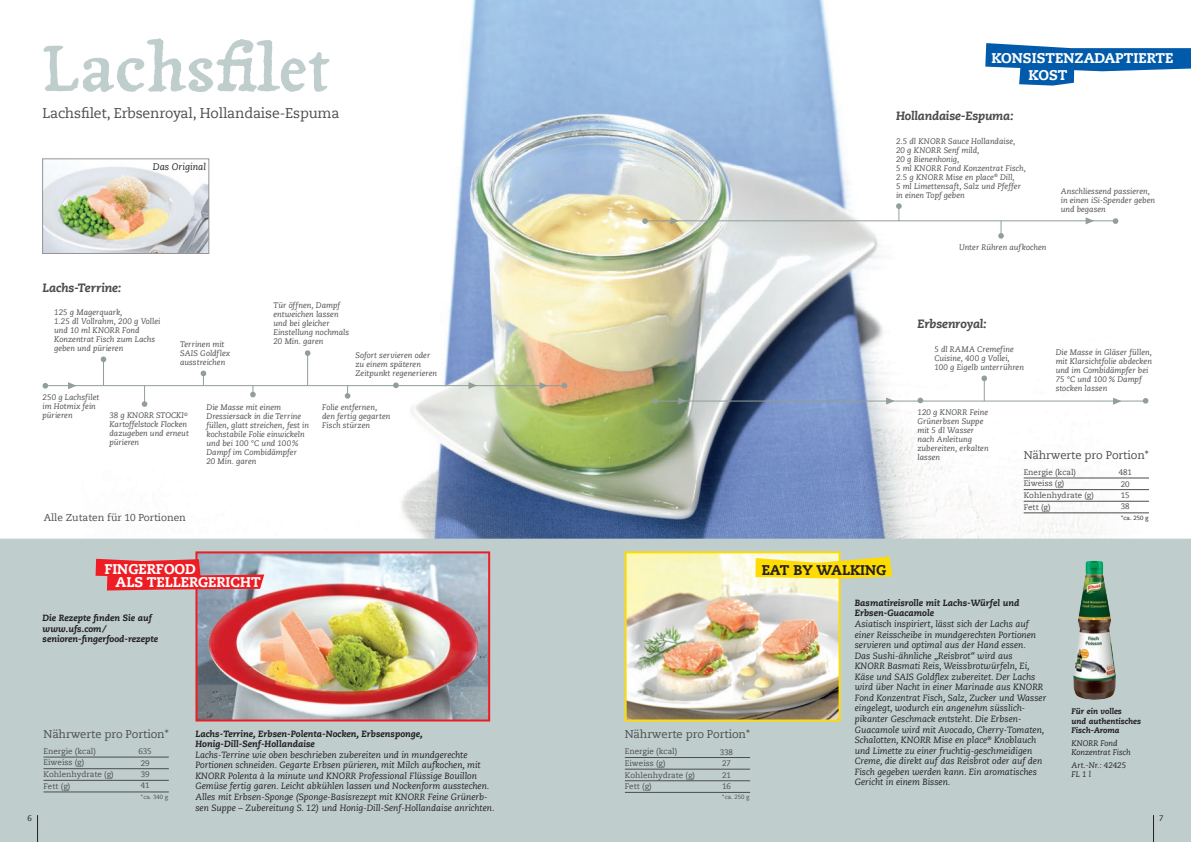
<style>
.page{position:relative;width:1191px;height:842px;background:#fff}
.page>*{position:absolute;margin:0;border:0;box-sizing:border-box;transform-origin:0 0}
.t1{font:65px "Yanone Tagesschrift";color:#bfcecd}
.t2{font:800 14px/16.8px "Caecilia Com 85";color:#fff}
.t3{font:14px "Caecilia Com 55 Roman";letter-spacing:-.01em;color:#4b4c4d}
.t4{font:800 14px "Caecilia Com 85";color:#231f20}
.t5{font:italic 800 12px "Caecilia Com 86";letter-spacing:-.015em;color:#4b4c4d}
.t6{font:11.2px "Caecilia Com 55 Roman";letter-spacing:-.01em;color:#4b4c4d}
.t7{font:10px "Caecilia Com 55 Roman";color:#4b4c4d}
.t8{font:italic 9.4px "Caecilia Com 56";color:#231f20}
.t9{font:italic 9px/10.6px "Caecilia Com 56";color:#231f20}
.t10{font:italic 800 9px/10.6px "Caecilia Com 86";color:#231f20}
.t11{font:italic 8px/9px "Caecilia Com 56";color:#4b4c4d}
.t12{font:8px/11.6px "Caecilia Com 55 Roman";color:#4b4c4d}
.t13{font:italic 8px/9.6px "Caecilia Com 56";color:#231f20}
.t14{font:italic 800 8px/9.6px "Caecilia Com 86";color:#231f20}
.t15{font:8px "Caecilia Com 55 Roman";color:#231f20}
.t16{font:6px "Caecilia Com 55 Roman";color:#4b4c4d}
.t17{font:6px "Caecilia Com 55 Roman";color:#231f20}
</style>
<div class="page">
<img style="left:43px;top:0;width:1139px;height:539px">
<img style="left:45px;top:161px;width:162px;height:91px">
<div style="left:43px;top:159px;width:166px;height:95px;border:1px solid #939598"></div>
<div style="left:0;top:539px;width:1191px;height:303px;background:#bfcecd"></div>
<img style="left:198px;top:554px;width:289px;height:164px">
<div style="left:195px;top:551px;width:295px;height:170px;border:2px solid #ee1d23"></div>
<svg style="left:96px;top:559px;width:168px;height:31px;background:#da474e"></svg>
<svg style="left:37px;top:815px;width:1px;height:27px"></svg>
<hr style="left:47px;top:385px;width:517px;height:1px;background:#929e9a">
<svg style="left:1112px;top:218px;width:6px;height:6px"></svg>
<hr style="left:645px;top:220px;width:470px;height:1px;background:#929e9a">
<svg style="left:896px;top:203px;width:5px;height:18px"></svg>
<svg style="left:642px;top:218px;width:6px;height:6px"></svg>
<svg style="left:1142px;top:398px;width:6px;height:6px"></svg>
<hr style="left:655px;top:401px;width:490px;height:1px;background:#929e9a">
<svg style="left:561px;top:383px;width:6px;height:5px"></svg>
<svg style="left:1153px;top:815px;width:1px;height:27px"></svg>
<img style="left:627px;top:554px;width:210px;height:164px">
<div style="left:624px;top:551px;width:216px;height:170px;border:2px solid #ffdc01"></div>
<svg style="left:755px;top:557px;width:137px;height:22px;background:#fadf2b"></svg>
<svg style="left:985px;top:43px;width:206px;height:43px"></svg>
<svg style="left:43px;top:383px;width:5px;height:6px"></svg>
<svg style="left:100px;top:356px;width:7px;height:30px"></svg>
<svg style="left:141px;top:385px;width:7px;height:22px"></svg>
<svg style="left:200px;top:370px;width:6px;height:15px"></svg>
<svg style="left:917px;top:398px;width:6px;height:5px"></svg>
<svg style="left:981px;top:375px;width:6px;height:26px"></svg>
<svg style="left:250px;top:385px;width:6px;height:13px"></svg>
<svg style="left:304px;top:350px;width:7px;height:6px"></svg>
<hr style="left:307px;top:353px;width:1px;height:33px;background:#929e9a">
<svg style="left:344px;top:385px;width:7px;height:14px"></svg>
<svg style="left:393px;top:382px;width:6px;height:6px"></svg>
<svg style="left:652px;top:398px;width:6px;height:6px"></svg>
<hr style="left:1023px;top:478px;width:126px;height:1px;background:#4b4c4d">
<hr style="left:1023px;top:489px;width:126px;height:1px;background:#4b4c4d">
<hr style="left:1023px;top:501px;width:126px;height:1px;background:#4b4c4d">
<hr style="left:1023px;top:513px;width:126px;height:1px;background:#4b4c4d">
<hr style="left:625px;top:757px;width:125px;height:1px;background:#4b4c4d">
<hr style="left:625px;top:769px;width:125px;height:1px;background:#4b4c4d">
<hr style="left:625px;top:781px;width:125px;height:1px;background:#4b4c4d">
<hr style="left:625px;top:792px;width:125px;height:1px;background:#4b4c4d">
<hr style="left:44px;top:757px;width:125px;height:1px;background:#4b4c4d">
<hr style="left:44px;top:768px;width:125px;height:1px;background:#4b4c4d">
<hr style="left:44px;top:780px;width:125px;height:1px;background:#4b4c4d">
<hr style="left:44px;top:792px;width:125px;height:1px;background:#4b4c4d">
<svg style="left:68px;top:382px;width:9px;height:7px"></svg>
<svg style="left:468px;top:382px;width:9px;height:7px"></svg>
<svg style="left:539px;top:382px;width:9px;height:7px"></svg>
<svg style="left:670px;top:217px;width:9px;height:7px"></svg>
<svg style="left:1085px;top:217px;width:9px;height:7px"></svg>
<svg style="left:678px;top:397px;width:8px;height:8px"></svg>
<svg style="left:886px;top:397px;width:8px;height:8px"></svg>
<svg style="left:1113px;top:398px;width:8px;height:7px"></svg>
<img style="left:1073px;top:561px;width:42px;height:139px">
<svg style="left:998px;top:221px;width:6px;height:18px"></svg>
<h1 class="t1" style="left:43px;top:29px;width:289px">Lachsfilet</h1>
<h2 class="t3" style="left:43px;top:104px;width:298px">Lachsfilet, Erbsenroyal, Hollandaise-Espuma</h2>
<p class="t8" style="left:153px;top:161px;width:55px">Das Original</p>
<h3 class="t5" style="left:43px;top:279px;width:80px">Lachs-Terrine:</h3>
<p class="t11" style="left:54px;top:307px;width:108px">125 g Magerquark,<br>1.25 dl Vollrahm, 200 g Vollei und 10 ml KNORR Fond<br>Konzentrat Fisch zum Lachs geben und pürieren</p>
<p class="t11" style="left:180px;top:340px;width:52px">Terrinen mit<br>SAIS Goldflex ausstreichen</p>
<p class="t11" style="left:273px;top:301px;width:77px">Tür öffnen, Dampf entweichen lassen und bei gleicher<br>Einstellung nochmals<br>20 Min. garen</p>
<p class="t11" style="left:355px;top:351px;width:83px">Sofort servieren oder zu einem späteren<br>Zeitpunkt regenerieren</p>
<p class="t11" style="left:43px;top:393px;width:58px">250 g Lachsfilet im Hotmix fein pürieren</p>
<p class="t11" style="left:109px;top:411px;width:81px">38 g KNORR STOCKI<sup>©<br></sup>Kartoffelstock Flocken dazugeben und erneut pürieren</p>
<p class="t11" style="left:206px;top:402px;width:104px">Die Masse mit einem<br>Dressiersack in die Terrine füllen, glatt streichen, fest in kochstabile Folie einwickeln und bei 100 °C und 100%<br>Dampf im Combidämpfer<br>20 Min. garen</p>
<p class="t11" style="left:322px;top:402px;width:70px">Folie entfernen, den fertig gegarten<br>Fisch stürzen</p>
<p class="t7" style="left:44px;top:511px;width:144px">Alle Zutaten für 10 Portionen</p>
<h2 class="t2" style="left:104px;top:560px;width:93px">FINGERFOOD</h2>
<h2 class="t2" style="left:116px;top:573px;width:146px">ALS TELLERGERICHT</h2>
<p class="t10" style="left:43px;top:612px;width:117px">Die Rezepte finden Sie auf www.ufs.com/ senioren-fingerfood-rezepte</p>
<p class="t15" style="left:27px;top:813px;width:6px">6</p>
<h3 class="t6" style="left:44px;top:727px;width:127px">Nährwerte pro Portion*</h3>
<p class="t12" style="left:44px;top:745px;width:72px">Energie (kcal)<br>Eiweiss (g)<br>Kohlenhydrate (g)<br>Fett (g)</p>
<p class="t12" style="left:138px;top:746px;width:15px;line-height:11.3px">635<br>29<br>39<br>41</p>
<p class="t16" style="left:141px;top:793px;width:29px">*ca. 340 g</p>
<p class="t10" style="left:195px;top:728px;width:229px">Lachs-Terrine, Erbsen-Polenta-Nocken, Erbsensponge,<br>Honig-Dill-Senf-Hollandaise</p>
<p class="t9" style="left:195px;top:749px;width:301px">Lachs-Terrine wie oben beschrieben zubereiten und in mundgerechte Portionen schneiden. Gegarte Erbsen pürieren, mit Milch aufkochen, mit KNORR Polenta à la minute und KNORR Professional Flüssige Bouillon Gemüse fertig garen. Leicht abkühlen lassen und Nockenform ausstechen.<br>Alles mit Erbsen-Sponge (Sponge-Basisrezept mit KNORR Feine Grünerb&shy;sen Suppe – Zubereitung S. 12) und Honig-Dill-Senf-Hollandaise anrichten.</p>
<h2 class="t2" style="left:1028px;top:49px;width:146px;text-indent:-37px">KONSISTENZADAPTIERTE<br>KOST</h2>
<h3 class="t5" style="left:896px;top:108px;width:119px">Hollandaise-Espuma:</h3>
<p class="t11" style="left:896px;top:136px;width:131px">2.5 dl KNORR Sauce Hollandaise,<br>20 g KNORR Senf mild,<br>20 g Bienenhonig,<br>5 ml KNORR Fond Konzentrat Fisch,<br>2.5 g KNORR Mise en place<sup>®</sup> Dill,<br>5 ml Limettensaft, Salz und Pfeffer in einen Topf geben</p>
<p class="t11" style="left:959px;top:243px;width:89px">Unter Rühren aufkochen</p>
<p class="t11" style="left:1060px;top:186px;width:96px">Anschliessend passieren, in einen iSi-Spender geben und begasen</p>
<h3 class="t5" style="left:917px;top:316px;width:71px">Erbsenroyal:</h3>
<p class="t11" style="left:934px;top:344px;width:91px">5 dl RAMA Cremefine<br>Cuisine, 400 g Vollei,<br>100 g Eigelb unterrühren</p>
<p class="t11" style="left:1055px;top:347px;width:98px">Die Masse in Gläser füllen, mit Klarsichtfolie abdecken und im Combidämpfer bei<br>75 °C und 100 % Dampf stocken lassen</p>
<p class="t11" style="left:917px;top:408px;width:73px">120 g KNORR Feine<br>Grünerbsen Suppe mit 5 dl Wasser nach Anleitung zubereiten, erkalten lassen</p>
<h3 class="t6" style="left:1023px;top:447px;width:127px">Nährwerte pro Portion*</h3>
<p class="t12" style="left:1023px;top:466px;width:72px">Energie (kcal)<br>Eiweiss (g)<br>Kohlenhydrate (g)<br>Fett (g)</p>
<p class="t12" style="left:1118px;top:467px;width:15px;line-height:11.3px">481<br>20<br>15<br>38</p>
<p class="t17" style="left:1121px;top:514px;width:29px">*ca. 250 g</p>
<h3 class="t6" style="left:625px;top:727px;width:127px">Nährwerte pro Portion*</h3>
<p class="t12" style="left:625px;top:746px;width:72px">Energie (kcal)<br>Eiweiss (g)<br>Kohlenhydrate (g)<br>Fett (g)</p>
<p class="t12" style="left:720px;top:746px;width:15px;line-height:11.3px">338<br>27<br>21<br>16</p>
<p class="t16" style="left:722px;top:793px;width:29px">*ca. 250 g</p>
<h2 class="t4" style="left:761px;top:560px;width:126px">EAT BY WALKING</h2>
<p class="t10" style="left:854px;top:597px;width:166px">Basmatireisrolle mit Lachs-Würfel und<br>Erbsen-Guacamole</p>
<p class="t9" style="left:854px;top:618px;width:193px">Asiatisch inspiriert, lässt sich der Lachs auf einer Reisscheibe in mundgerechten Portionen servieren und optimal aus der Hand essen.<br>Das Sushi-ähnliche „Reisbrot“ wird aus<br>KNORR Basmati Reis, Weissbrotwürfeln, Ei, Käse und SAIS Goldflex zubereitet. Der Lachs wird über Nacht in einer Marinade aus KNORR Fond Konzentrat Fisch, Salz, Zucker und Wasser eingelegt, wodurch ein angenehm süsslich&shy;pikanter Geschmack entsteht. Die Erbsen-Guacamole wird mit Avocado, Cherry-Tomaten, Schalotten, KNORR Mise en place<sup>®</sup> Knoblauch und Limette zu einer fruchtig-geschmeidigen Creme, die direkt auf das Reisbrot oder auf den Fisch gegeben werden kann. Ein aromatisches Gericht in einem Bissen.</p>
<p class="t14" style="left:1071px;top:706px;width:71px">Für ein volles<br>und authentisches<br>Fisch-Aroma</p>
<p class="t13" style="left:1071px;top:738px;width:61px">KNORR Fond<br>Konzentrat Fisch</p>
<p class="t13" style="left:1071px;top:760px;width:56px">Art.-Nr.: 42425<br>FL 1 l</p>
<p class="t15" style="left:1159px;top:813px;width:6px">7</p>
</div>
